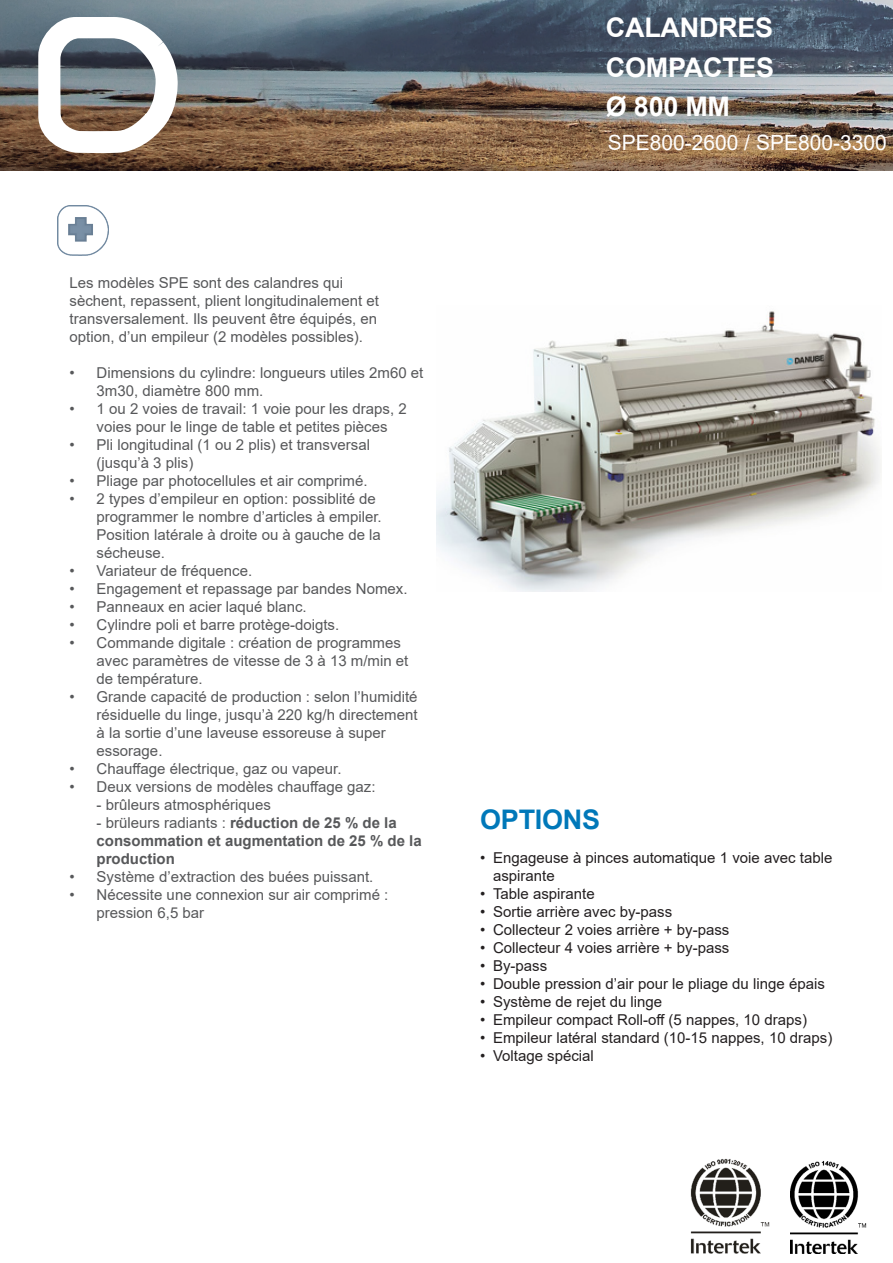
<style>
.page{position:relative;width:893px;height:1263px;background:#fff}
.page>*{position:absolute;margin:0;border:0;box-sizing:border-box;transform-origin:0 0}
.t1{font:700 27px/39.9px "Arial";letter-spacing:-.01em;color:#fff}
.t2{font:700 27px "Arial";letter-spacing:-.01em;color:#0078b9}
.t3{font:21px "Arial";color:#fff}
.t4{font:15px/18px "Arial";color:#57585a}
.t5{font:15px/18px "Arial";color:#231f20}
.t6{font:700 15px/18px "Arial";color:#57585a}
.s1{font-weight:400}
</style>
<div class="page">
<img style="left:0;top:0;width:893px;height:170px">
<svg style="left:31px;top:10px;width:160px;height:150px"></svg>
<img style="left:791px;top:1161px;width:76px;height:92px">
<img style="left:690px;top:1158px;width:80px;height:96px">
<img style="left:437px;top:311px;width:444px;height:280px">
<img style="left:58px;top:205px;width:51px;height:51px">
<p class="t4" style="left:70px;top:273px;width:311px">Les modèles SPE sont des calandres qui sèchent, repassent, plient longitudinalement et transversalement. Ils peuvent être équipés, en option, d’un empileur (2 modèles possibles).</p>
<p class="t4" style="left:97px;top:363px;width:328px;text-indent:-27px">• Dimensions du cylindre: longueurs utiles 2m60 et<br>3m30, diamètre 800 mm.</p>
<p class="t4" style="left:70px;top:399px;width:339px;text-align:center">• 1 ou 2 voies de travail: 1 voie pour les draps, 2 voies pour le linge de table et petites pièces</p>
<p class="t4" style="left:97px;top:435px;width:275px;text-indent:-27px">• Pli longitudinal (1 ou 2 plis) et transversal (jusqu’à 3 plis)</p>
<p class="t4" style="left:70px;top:471px;width:299px">• Pliage par photocellules et air comprimé.</p>
<p class="t4" style="left:97px;top:489px;width:287px;text-indent:-27px">• 2 types d’empileur en option: possiblité de programmer le nombre d’articles à empiler.<br>Position latérale à droite ou à gauche de la sécheuse.</p>
<p class="t4" style="left:70px;top:561px;width:184px">• Variateur de fréquence.</p>
<p class="t4" style="left:70px;top:579px;width:339px">• Engagement et repassage par bandes Nomex.</p>
<p class="t4" style="left:70px;top:597px;width:239px">• Panneaux en acier laqué blanc.</p>
<p class="t4" style="left:70px;top:615px;width:271px">• Cylindre poli et barre protège-doigts.</p>
<p class="t4" style="left:97px;top:633px;width:313px;text-indent:-27px">• Commande digitale : création de programmes avec paramètres de vitesse de 3 à 13 m/min et de température.</p>
<p class="t4" style="left:97px;top:687px;width:322px;text-indent:-27px">• Grande capacité de production : selon l’humidité résiduelle du linge, jusqu’à 220 kg/h directement à la sortie d’une laveuse essoreuse à super essorage.</p>
<p class="t4" style="left:70px;top:759px;width:273px">• Chauffage électrique, gaz ou vapeur.</p>
<p class="t4" style="left:70px;top:777px;width:307px">• Deux versions de modèles chauffage gaz:</p>
<p class="t4" style="left:97px;top:795px;width:176px">- brûleurs atmosphériques</p>
<p class="t6" style="left:97px;top:814px;width:327px"><span class="s1">- brüleurs radiants :</span> réduction de 25 % de la consommation et augmentation de 25 % de la production</p>
<p class="t4" style="left:70px;top:867px;width:305px">• Système d’extraction des buées puissant.</p>
<p class="t4" style="left:97px;top:885px;width:293px;text-indent:-27px">• Nécessite une connexion sur air comprimé : pression 6,5 bar</p>
<p class="t1" style="left:606px;top:8px;width:170px">CALANDRES<br>COMPACTES</p>
<p class="t1" style="left:606px;top:87px;width:126px">Ø 800 MM</p>
<p class="t3" style="left:608px;top:128px;width:281px">SPE800-2600 / SPE800-3300</p>
<p class="t2" style="left:480px;top:800px;width:121px">OPTIONS</p>
<p class="t5" style="left:493px;top:848px;width:341px;text-indent:-13px">• Engageuse à pinces automatique 1 voie avec table aspirante</p>
<p class="t5" style="left:480px;top:884px;width:116px">• Table aspirante</p>
<p class="t5" style="left:480px;top:902px;width:193px">• Sortie arrière avec by-pass</p>
<p class="t5" style="left:480px;top:920px;width:251px">• Collecteur 2 voies arrière + by-pass</p>
<p class="t5" style="left:480px;top:938px;width:251px">• Collecteur 4 voies arrière + by-pass</p>
<p class="t5" style="left:480px;top:956px;width:68px">• By-pass</p>
<p class="t5" style="left:480px;top:974px;width:346px">• Double pression d’air pour le pliage du linge épais</p>
<p class="t5" style="left:480px;top:992px;width:184px">• Système de rejet du linge</p>
<p class="t5" style="left:480px;top:1010px;width:328px">• Empileur compact Roll-off (5 nappes, 10 draps)</p>
<p class="t5" style="left:480px;top:1028px;width:354px">• Empileur latéral standard (10-15 nappes, 10 draps)</p>
<p class="t5" style="left:480px;top:1046px;width:115px">• Voltage spécial</p>
</div>
